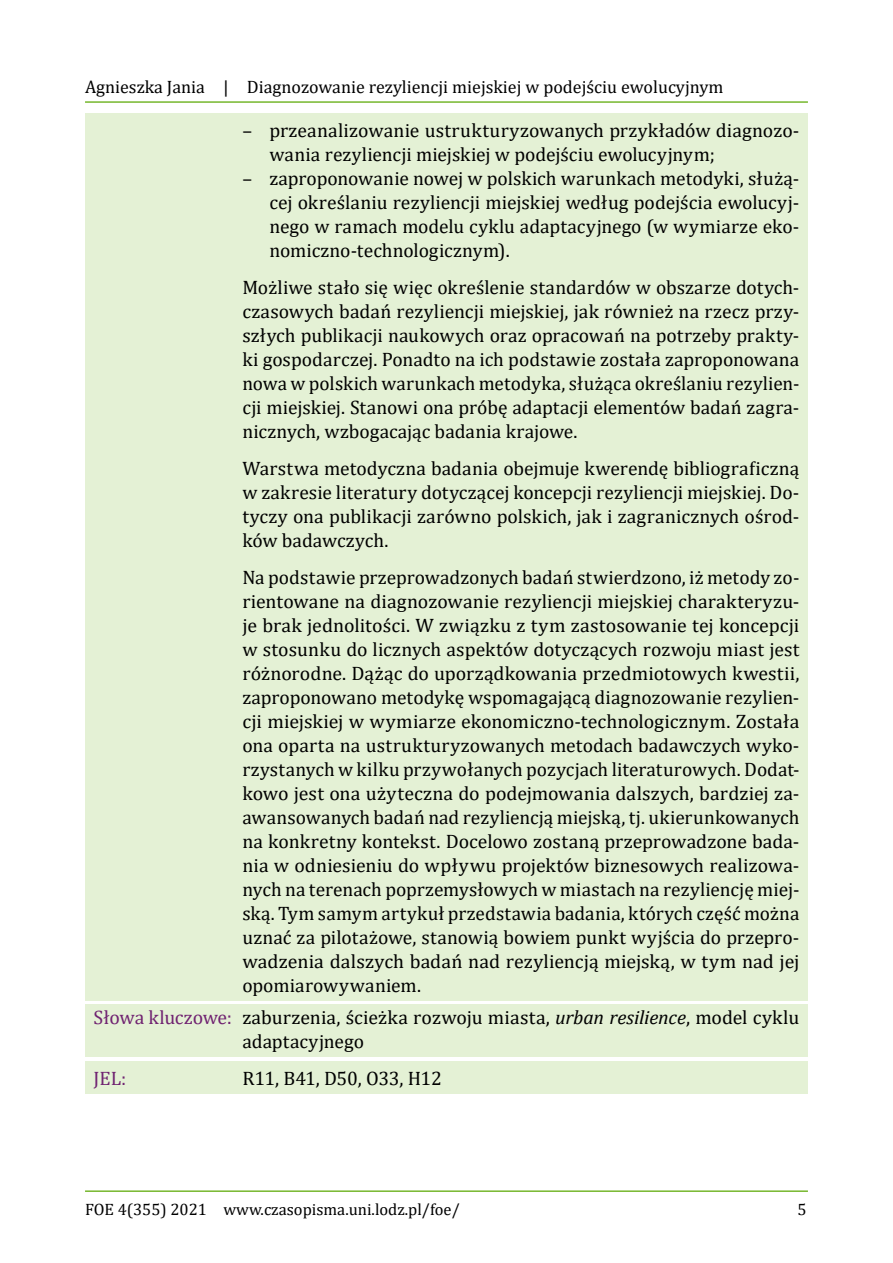
<style>
.page{position:relative;width:893px;height:1263px;background:#fff}
.page>*{position:absolute;margin:0;border:0;box-sizing:border-box;transform-origin:0 0}
.acstrakt_txt_PL_2_ak{font:19.5px/24px "Cambria";letter-spacing:.005em;color:#000;text-align:justify}
.Keywords_PL{font:19.5px/24px "Cambria";color:#000}
.Keywords{font:19.5px "Cambria";letter-spacing:-.02em;color:#000}
.Keywords-2{font:19.5px "Cambria";color:#702371}
.t1{font:18px "Cambria";color:#000}
.t2{font:16.5px "Cambria";color:#000}
.s1{color:#702371}
.s2{font-style:italic}
</style>
<div class="page">
<hr style="left:85px;top:101px;width:723px;height:2px;background:#76b72d">
<hr style="left:85px;top:1190px;width:723px;height:2px;background:#76b72d">
<div style="left:85px;top:114px;width:723px;height:56px;background:#e4f1d5"></div>
<div style="left:85px;top:157px;width:723px;height:109px;background:#e4f1d5"></div>
<div style="left:85px;top:266px;width:723px;height:181px;background:#e4f1d5"></div>
<div style="left:85px;top:447px;width:723px;height:108px;background:#e4f1d5"></div>
<div style="left:85px;top:556px;width:723px;height:444px;background:#e4f1d5"></div>
<div style="left:85px;top:1005px;width:723px;height:52px;background:#e4f1d5"></div>
<div style="left:85px;top:1061px;width:723px;height:32px;background:#e4f1d5"></div>
<p class="t1" style="left:85px;top:77px;width:640px">Agnieszka Jania | Diagnozowanie rezyliencji miejskiej w podejściu ewolucyjnym</p>
<p class="acstrakt_txt_PL_2_ak" style="left:269px;top:119px;width:532px;text-indent:-27px">– przeanalizowanie ustrukturyzowanych przykładów diagnozo&shy;wania rezyliencji miejskiej w podejściu ewolucyjnym;</p>
<p class="acstrakt_txt_PL_2_ak" style="left:269px;top:167px;width:532px;text-indent:-27px">– zaproponowanie nowej w polskich warunkach metodyki, służą&shy;cej określaniu rezyliencji miejskiej według podejścia ewolucyj&shy;nego w ramach modelu cyklu adaptacyjnego (w wymiarze eko&shy;nomiczno‑technologicznym).</p>
<p class="acstrakt_txt_PL_2_ak" style="left:242px;top:275px;width:559px">Możliwe stało się więc określenie standardów w obszarze dotych&shy;czasowych badań rezyliencji miejskiej, jak również na rzecz przy&shy;szłych publikacji naukowych oraz opracowań na potrzeby prakty&shy;ki gospodarczej. Ponadto na ich podstawie została zaproponowana nowa w polskich warunkach metodyka, służąca określaniu rezylien&shy;cji miejskiej. Stanowi ona próbę adaptacji elementów badań zagra&shy;nicznych, wzbogacając badania krajowe.</p>
<p class="acstrakt_txt_PL_2_ak" style="left:242px;top:456px;width:559px">Warstwa metodyczna badania obejmuje kwerendę bibliograficzną w zakresie literatury dotyczącej koncepcji rezyliencji miejskiej. Do&shy;tyczy ona publikacji zarówno polskich, jak i zagranicznych ośrod&shy;ków badawczych.</p>
<p class="acstrakt_txt_PL_2_ak" style="left:242px;top:565px;width:559px">Na podstawie przeprowadzonych badań stwierdzono, iż metody zo&shy;rientowane na diagnozowanie rezyliencji miejskiej charakteryzu&shy;je brak jednolitości. W związku z tym zastosowanie tej koncepcji w stosunku do licznych aspektów dotyczących rozwoju miast jest różnorodne. Dążąc do uporządkowania przedmiotowych kwestii, zaproponowano metodykę wspomagającą diagnozowanie rezylien&shy;cji miejskiej w wymiarze ekonomiczno‑technologicznym. Została ona oparta na ustrukturyzowanych metodach badawczych wyko&shy;rzystanych w kilku przywołanych pozycjach literaturowych. Dodat&shy;kowo jest ona użyteczna do podejmowania dalszych, bardziej za&shy;awansowanych badań nad rezyliencją miejską, tj. ukierunkowanych na konkretny kontekst. Docelowo zostaną przeprowadzone bada&shy;nia w odniesieniu do wpływu projektów biznesowych realizowa&shy;nych na terenach poprzemysłowych w miastach na rezyliencję miej&shy;ską. Tym samym artykuł przedstawia badania, których część można uznać za pilotażowe, stanowią bowiem punkt wyjścia do przepro&shy;wadzenia dalszych badań nad rezyliencją miejską, w tym nad jej opomiarowywaniem.</p>
<p class="Keywords_PL" style="left:242px;top:1005px;width:558px;text-indent:-149px"><span class="s1">Słowa kluczowe:</span> zaburzenia, ścieżka rozwoju miasta, <span class="s2">urban resilience</span>, model cyklu adaptacyjnego</p>
<p class="Keywords-2" style="left:94px;top:1067px;width:34px">JEL:</p>
<p class="Keywords" style="left:242px;top:1067px;width:201px">R11, B41, D50, O33, H12</p>
<p class="t2" style="left:85px;top:1199px;width:376px">FOE 4(355) 2021 www.czasopisma.uni.lodz.pl/foe/</p>
<p class="t2" style="left:797px;top:1199px;width:11px">5</p>
</div>
